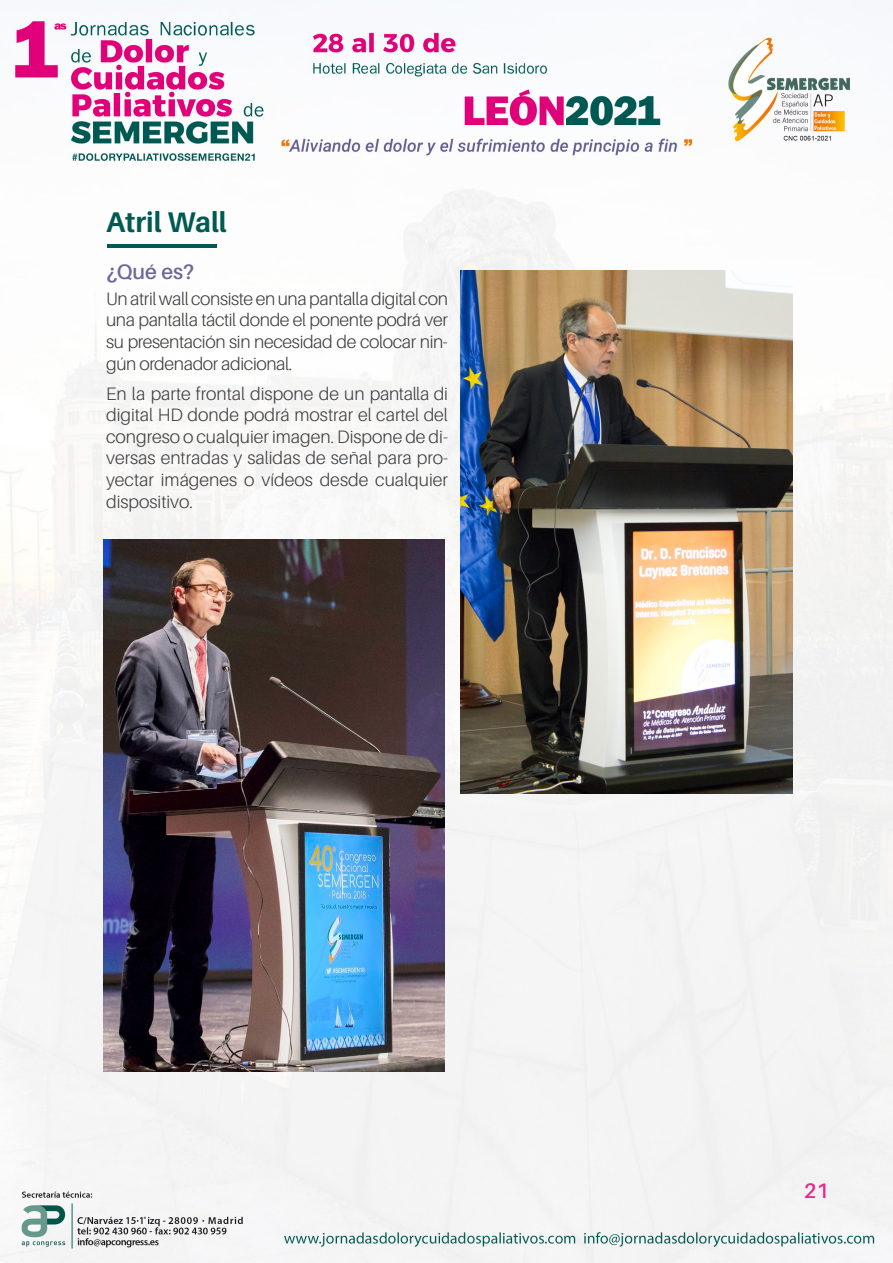
<style>
.page{position:relative;width:893px;height:1263px;background:#fff}
.page>*{position:absolute;margin:0;border:0;box-sizing:border-box;transform-origin:0 0}
.t1{font:700 28.5px "Aileron";color:#005a51}
.t2{font:600 21px "Aileron";color:#6d6699}
.t3{font:600 21px "Aileron";color:#e62a8b}
.t4{font:300 18px/21.6px "Aileron";letter-spacing:-.015em;color:#3e3d40;text-align:justify}
</style>
<div class="page">
<img style="left:0;top:0;width:893px;height:1263px">
<hr style="left:108px;top:244px;width:109px;height:4px;background:#005a51">
<img style="left:461px;top:270px;width:331px;height:523px">
<img style="left:103px;top:540px;width:341px;height:531px">
<h1 class="t1" style="left:106px;top:207px;width:122px">Atril Wall</h1>
<p class="t2" style="left:106px;top:260px;width:89px">¿Qué es?</p>
<p class="t4" style="left:106px;top:288px;width:343px">Un atril wall consiste en una pantalla digital con una pantalla táctil donde el ponente podrá ver su presentación sin necesidad de colocar nin&shy;gún ordenador adicional.</p>
<p class="t4" style="left:106px;top:383px;width:343px">En la parte frontal dispone de un pantalla di digital HD donde podrá mostrar el cartel del congreso o cualquier imagen. Dispone de di&shy;versas entradas y salidas de señal para pro&shy;yectar imágenes o vídeos desde cualquier dispositivo.</p>
<p class="t3" style="left:804px;top:1179px;width:27px">21</p>
</div>
